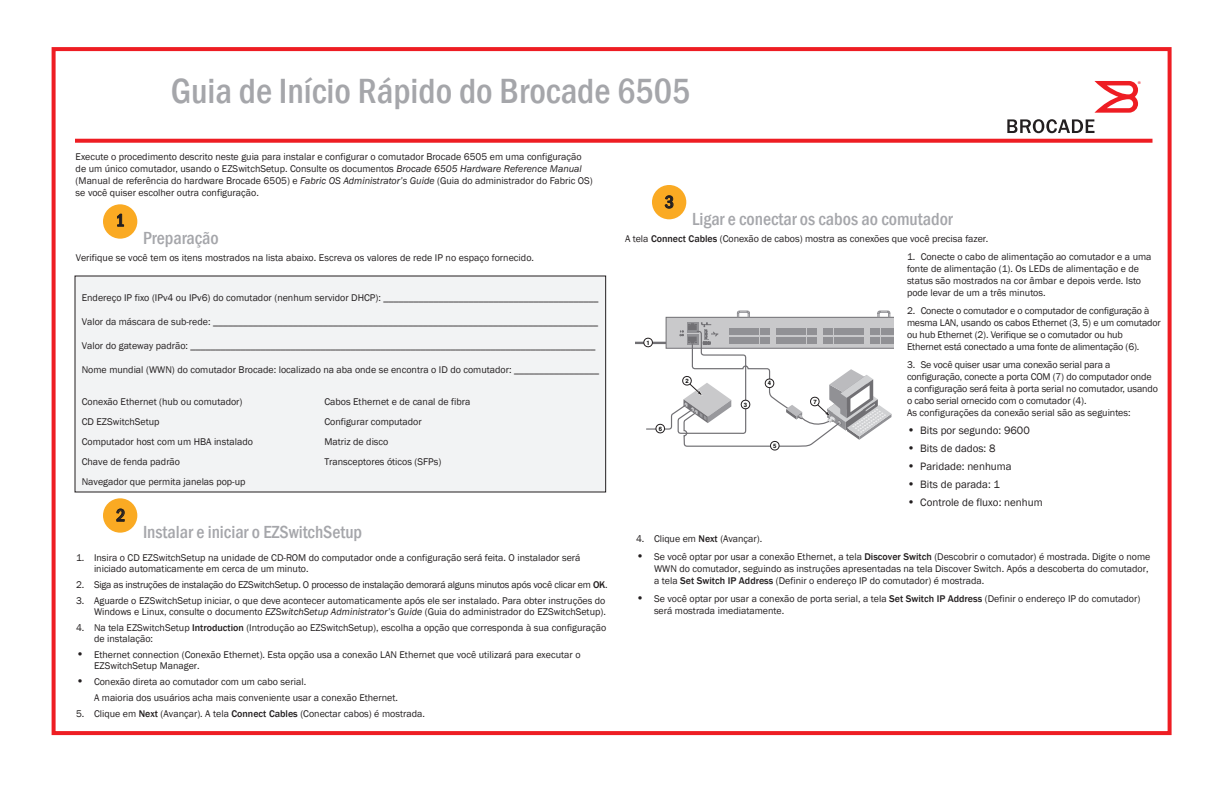
<style>
.page{position:relative;width:1224px;height:792px;background:#fff}
.page>*{position:absolute;margin:0;border:0;box-sizing:border-box;transform-origin:0 0}
.t1{font:500 condensed 36px "Franklin Gothic";color:#a5a6aa}
.t2{font:500 condensed 18px "Franklin Gothic";color:#a5a6aa}
.t3{font:500 condensed 18px "Franklin Gothic";color:#231f20}
.t4{font:11px "Franklin Gothic";color:#231f20}
.t5{font:10px/12px "Franklin Gothic";color:#231f20}
.t6{font:10px "Franklin Gothic";letter-spacing:-.02em;color:#231f20}
.t7{font:700 6px "Helvetica";color:#050504}
.t8{font:500 4px "Franklin Gothic";color:#ee1d23}
.s1{font-style:italic}
.s2{font-weight:500}
.s3{font-size:12px}
</style>
<div class="page">
<div style="left:52px;top:47px;width:1120px;height:688px;border:4px solid #ee1d23"></div>
<svg style="left:75px;top:139px;width:1077px;height:4px;background:#ef2c32"></svg>
<div style="left:75px;top:276px;width:531px;height:216px;background:#f2f3f4"></div>
<div style="left:103px;top:204px;width:34px;height:35px;background:#faaa23;border-radius:50%"></div>
<svg style="left:117px;top:214px;width:7px;height:13px"></svg>
<div style="left:652px;top:185px;width:34px;height:34px;background:#faaa23;border-radius:50%"></div>
<svg style="left:665px;top:195px;width:8px;height:14px"></svg>
<div style="left:103px;top:498px;width:34px;height:35px;background:#faaa23;border-radius:50%"></div>
<svg style="left:116px;top:509px;width:9px;height:13px"></svg>
<svg style="left:1007px;top:119px;width:87px;height:14px"></svg>
<svg style="left:1094px;top:81px;width:44px;height:32px"></svg>
<hr style="left:636px;top:342px;width:30px;height:2px;background:#717074">
<svg style="left:643px;top:310px;width:251px;height:141px"></svg>
<h1 class="t1" style="left:171px;top:67px;width:521px">Guia de Início Rápido do Brocade 6505</h1>
<p class="t5" style="left:76px;top:151px;width:519px">Execute o procedimento descrito neste guia para instalar e configurar o comutador Brocade 6505 em uma configuração de um único comutador, usando o EZSwitchSetup. Consulte os documentos <span class="s1">Brocade 6505 Hardware Reference Manual </span>(Manual de referência do hardware Brocade 6505) e <span class="s1">Fabric OS Administrator’s Guide</span> (Guia do administrador do Fabric OS) se você quiser escolher outra configuração.</p>
<h2 class="t3" style="left:665px;top:190px;width:11px">3</h2>
<h2 class="t3" style="left:116px;top:209px;width:11px">1</h2>
<h2 class="t2" style="left:692px;top:207px;width:262px">Ligar e conectar os cabos ao comutador</h2>
<p class="t8" style="left:1138px;top:80px;width:5px">®</p>
<h2 class="t2" style="left:143px;top:226px;width:77px">Preparação</h2>
<p class="t5" style="left:76px;top:252px;width:460px">Verifique se você tem os itens mostrados na lista abaixo. Escreva os valores de rede IP no espaço fornecido.</p>
<p class="t5" style="left:82px;top:292px;width:518px">Endereço IP fixo (IPv4 ou IPv6) do comutador (nenhum servidor DHCP): ___________________________________________</p>
<p class="t5" style="left:82px;top:316px;width:518px">Valor da máscara de sub-rede: _____________________________________________________________________________</p>
<p class="t5" style="left:82px;top:340px;width:515px">Valor do gateway padrão: _________________________________________________________________________________</p>
<p class="t5" style="left:82px;top:364px;width:519px">Nome mundial (WWN) do comutador Brocade: localizado na aba onde se encontra o ID do comutador: _________________</p>
<p class="t5" style="left:82px;top:396px;width:162px">Conexão Ethernet (hub ou comutador)</p>
<p class="t5" style="left:324px;top:396px;width:148px">Cabos Ethernet e de canal de fibra</p>
<p class="t5" style="left:82px;top:416px;width:79px">CD EZSwitchSetup</p>
<p class="t5" style="left:324px;top:416px;width:99px">Configurar computador</p>
<p class="t5" style="left:82px;top:436px;width:173px">Computador host com um HBA instalado</p>
<p class="t5" style="left:324px;top:436px;width:66px">Matriz de disco</p>
<p class="t5" style="left:82px;top:456px;width:100px">Chave de fenda padrão</p>
<p class="t5" style="left:324px;top:456px;width:119px">Transceptores óticos (SFPs)</p>
<p class="t5" style="left:82px;top:476px;width:165px">Navegador que permita janelas pop-up</p>
<h2 class="t3" style="left:116px;top:504px;width:11px">2</h2>
<p class="t5" style="left:94px;top:552px;width:488px;line-height:11px;text-indent:-18px">1. Insira o CD EZSwitchSetup na unidade de CD-ROM do computador onde a configuração será feita. O instalador será iniciado automaticamente em cerca de um minuto.</p>
<p class="t6" style="left:76px;top:578px;width:533px">2. Siga as instruções de instalação do EZSwitchSetup. O processo de instalação demorará alguns minutos após você clicar em <span class="s2">OK</span>.</p>
<p class="t5" style="left:76px;top:595px;width:531px;line-height:11px;text-align:right">3. Aguarde o EZSwitchSetup iniciar, o que deve acontecer automaticamente após ele ser instalado. Para obter instruções do<br>Windows e Linux, consulte o documento <span class="s1">EZSwitchSetup Administrator’s Guide</span> (Guia do administrador do EZSwitchSetup).</p>
<p class="t5" style="left:94px;top:622px;width:514px;line-height:11px;text-indent:-18px">4. Na tela EZSwitchSetup <span class="s2">Introduction</span> (Introdução ao EZSwitchSetup), escolha a opção que corresponda à sua configuração de instalação:</p>
<p class="t5" style="left:94px;top:649px;width:488px;line-height:11px;text-indent:-18px"><span class="s3">•</span> Ethernet connection (Conexão Ethernet). Esta opção usa a conexão LAN Ethernet que você utilizará para executar o<br>EZSwitchSetup Manager.</p>
<p class="t5" style="left:94px;top:673px;width:306px;line-height:16px;text-indent:-18px"><span class="s3">•</span> Conexão direta ao comutador com um cabo serial.<br>A maioria dos usuários acha mais conveniente usar a conexão Ethernet.</p>
<p class="t5" style="left:76px;top:707px;width:350px">5. Clique em <span class="s2">Next</span> (Avançar). A tela <span class="s2">Connect Cables</span> (Conectar cabos) é mostrada.</p>
<h2 class="t2" style="left:143px;top:520px;width:221px">Instalar e iniciar o EZSwitchSetup</h2>
<p class="t5" style="left:625px;top:233px;width:365px">A tela <span class="s2">Connect Cables</span> (Conexão de cabos) mostra as conexões que você precisa fazer.</p>
<p class="t5" style="left:907px;top:251px;width:246px">1. Conecte o cabo de alimentação ao comutador e a uma fonte de alimentação (1). Os LEDs de alimentação e de status são mostrados na cor âmbar e depois verde. Isto pode levar de um a três minutos.</p>
<p class="t5" style="left:907px;top:305px;width:255px">2. Conecte o comutador e o computador de configuração à mesma LAN, usando os cabos Ethernet (3, 5) e um comutador ou hub Ethernet (2). Verifique se o comutador ou hub<br>Ethernet está conectado a uma fonte de alimentação (6).</p>
<p class="t5" style="left:907px;top:359px;width:252px">3. Se você quiser usar uma conexão serial para a configuração, conecte a porta COM (7) do computador onde a configuração será feita à porta serial no comutador, usando o cabo serial ornecido com o comutador (4).<br>As configurações da conexão serial são as seguintes:</p>
<p class="t4" style="left:907px;top:424px;width:124px"><span class="s3">•</span> Bits por segundo: 9600</p>
<p class="t4" style="left:907px;top:442px;width:90px"><span class="s3">•</span> Bits de dados: 8</p>
<p class="t4" style="left:907px;top:460px;width:106px"><span class="s3">•</span> Paridade: nenhuma</p>
<p class="t4" style="left:907px;top:478px;width:94px"><span class="s3">•</span> Bits de parada: 1</p>
<p class="t4" style="left:907px;top:496px;width:137px"><span class="s3">•</span> Controle de fluxo: nenhum</p>
<p class="t7" style="left:647px;top:339px;width:5px">1</p>
<p class="t7" style="left:686px;top:377px;width:5px">2</p>
<p class="t7" style="left:768px;top:380px;width:5px">4</p>
<p class="t7" style="left:813px;top:398px;width:5px">7</p>
<p class="t7" style="left:744px;top:401px;width:5px">3</p>
<p class="t7" style="left:659px;top:425px;width:5px">6</p>
<p class="t7" style="left:773px;top:442px;width:5px">5</p>
<p class="t5" style="left:636px;top:532px;width:128px">4. Clique em <span class="s2">Next</span> (Avançar).</p>
<p class="t5" style="left:654px;top:550px;width:498px;text-indent:-18px"><span class="s3">•</span> Se você optar por usar a conexão Ethernet, a tela <span class="s2">Discover Switch</span> (Descobrir o comutador) é mostrada. Digite o nome<br>WWN do comutador, seguindo as instruções apresentadas na tela Discover Switch. Após a descoberta do comutador, a tela <span class="s2">Set Switch IP Address</span> (Definir o endereço IP do comutador) é mostrada.</p>
<p class="t5" style="left:654px;top:592px;width:488px;text-indent:-18px"><span class="s3">•</span> Se você optar por usar a conexão de porta serial, a tela <span class="s2">Set Switch IP Address</span> (Definir o endereço IP do comutador) será mostrada imediatamente.</p>
</div>
